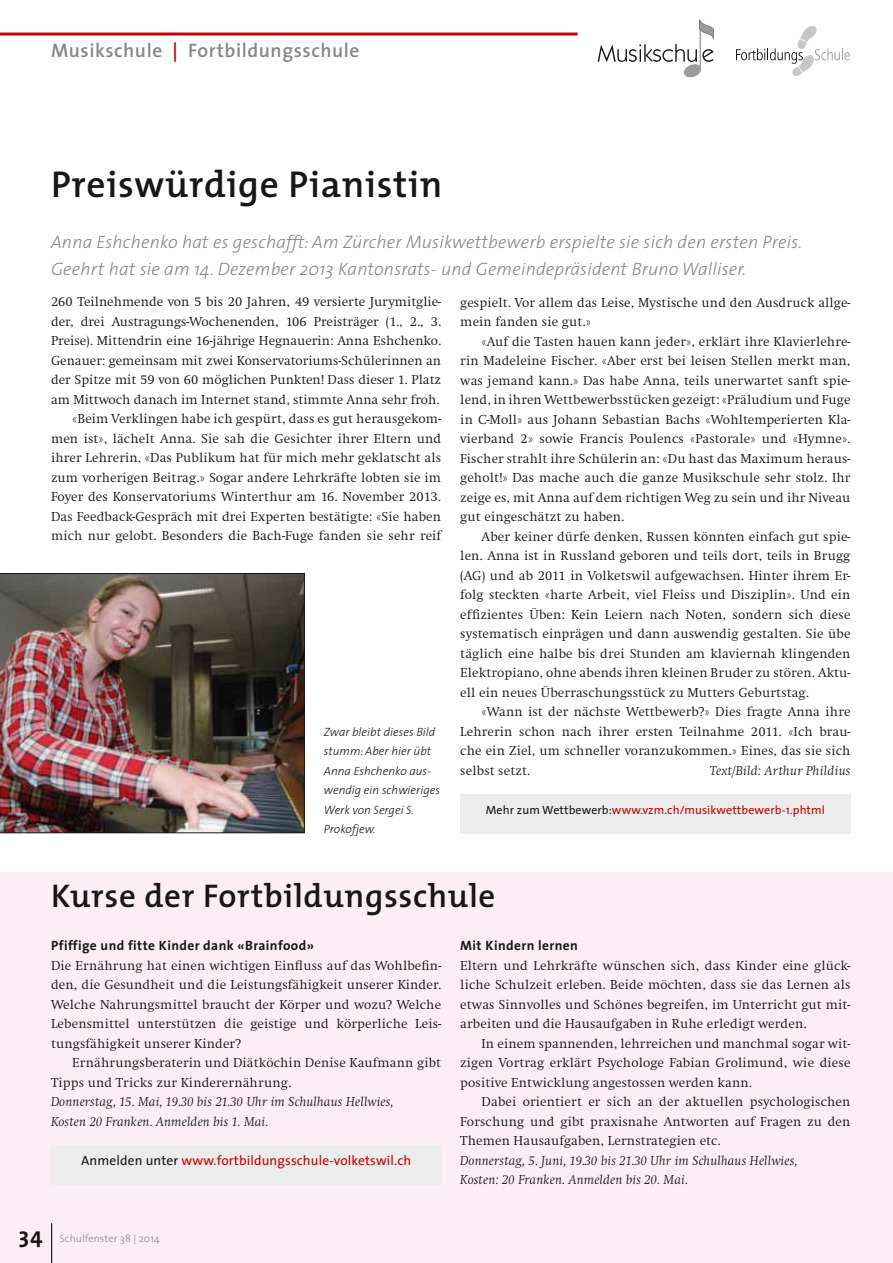
<style>
.page{position:relative;width:893px;height:1263px;background:#fff}
.page>*{position:absolute;margin:0;border:0;box-sizing:border-box;transform-origin:0 0}
.t1{font:600 37.5px "The Mix";letter-spacing:.02em;color:#181716}
.t2{font:600 33px "The Mix";letter-spacing:.02em;color:#181716}
.t3{font:600 19.5px "The Sans";letter-spacing:.03em;color:#868786}
.t4{font:italic 300 18px/27px "The Sans";letter-spacing:.01em;color:#868786}
.t5{font:300 13.5px/19.5px "Swift";letter-spacing:.01em;color:#181716;text-align:right}
.t6{font:italic 300 13.5px "Swift";letter-spacing:.01em;color:#181716}
.t7{font:700 13.5px "The Sans";letter-spacing:.03em;color:#181716}
.t8{font:13.5px "The Sans";letter-spacing:.01em;color:#c00304}
.t9{font:italic 300 12px/19.5px "The Sans";color:#181716}
.t10{font:12px "The Sans";letter-spacing:.01em;color:#c00304}
.t11{font:300 10.5px "The Sans";letter-spacing:.01em;color:#868786}
.s1{color:#c00304}
.s2{color:#181716}
.s3{font-weight:700;font-size:22.5px;color:#181716}
</style>
<div class="page">
<div style="left:0;top:872px;width:893px;height:391px;background:#fdeef6"></div>
<img style="left:0;top:573px;width:305px;height:260px">
<div style="left:51px;top:1145px;width:390px;height:39px;background:#ececec"></div>
<hr style="left:0;top:33px;width:578px;height:3px;background:#c00304">
<svg style="left:736px;top:26px;width:114px;height:50px"></svg>
<svg style="left:598px;top:20px;width:116px;height:57px"></svg>
<hr style="left:51px;top:1223px;width:1px;height:40px;background:#181716">
<div style="left:460px;top:794px;width:390px;height:39px;background:#ececec"></div>
<p class="t3" style="left:51px;top:34px;width:310px">Musikschule <span class="s1">|</span> Fortbildungsschule</p>
<p class="t1" style="left:51px;top:153px;width:393px">Preiswürdige Pianistin</p>
<p class="t4" style="left:51px;top:228px;width:753px">Anna Eshchenko hat es geschafft: Am Zürcher Musikwettbewerb erspielte sie sich den ersten Preis.<br>Geehrt hat sie am 14. Dezember 2013 Kantonsrats- und Gemeindepräsident Bruno Walliser.</p>
<p class="t5" style="left:460px;top:293px;width:392px">gespielt. Vor allem das Leise, Mystische und den Ausdruck allge-</p>
<p class="t5" style="left:460px;top:312px;width:132px">mein fanden sie gut.»</p>
<p class="t5" style="left:482px;top:332px;width:370px">«Auf die Tasten hauen kann jeder», erklärt ihre Klavierlehre-</p>
<p class="t5" style="left:460px;top:351px;width:392px">rin Madeleine Fischer. «Aber erst bei leisen Stellen merkt man,</p>
<p class="t5" style="left:460px;top:371px;width:392px">was jemand kann.» Das habe Anna, teils unerwartet sanft spie-</p>
<p class="t5" style="left:460px;top:390px;width:392px">lend, in ihren Wettbewerbsstücken gezeigt: «Präludium und Fuge</p>
<p class="t5" style="left:460px;top:410px;width:392px">in C-Moll» aus Johann Sebastian Bachs «Wohltemperierten Kla-</p>
<p class="t5" style="left:460px;top:429px;width:392px">vierband 2» sowie Francis Poulencs «Pastorale» und «Hymne».</p>
<p class="t5" style="left:460px;top:449px;width:392px">Fischer strahlt ihre Schülerin an: «Du hast das Maximum heraus-</p>
<p class="t5" style="left:460px;top:468px;width:392px">geholt!» Das mache auch die ganze Musikschule sehr stolz. Ihr</p>
<p class="t5" style="left:460px;top:488px;width:392px">zeige es, mit Anna auf dem richtigen Weg zu sein und ihr Niveau</p>
<p class="t5" style="left:460px;top:507px;width:166px">gut eingeschätzt zu haben.</p>
<p class="t5" style="left:482px;top:527px;width:370px">Aber keiner dürfe denken, Russen könnten einfach gut spie-</p>
<p class="t5" style="left:460px;top:546px;width:392px">len. Anna ist in Russland geboren und teils dort, teils in Brugg</p>
<p class="t5" style="left:460px;top:566px;width:392px">(AG) und ab 2011 in Volketswil aufgewachsen. Hinter ihrem Er-</p>
<p class="t5" style="left:460px;top:585px;width:392px">folg steckten «harte Arbeit, viel Fleiss und Disziplin». Und ein</p>
<p class="t5" style="left:460px;top:605px;width:392px">effizientes Üben: Kein Leiern nach Noten, sondern sich diese</p>
<p class="t5" style="left:460px;top:624px;width:392px">systematisch einprägen und dann auswendig gestalten. Sie übe</p>
<p class="t5" style="left:460px;top:644px;width:392px">täglich eine halbe bis drei Stunden am klaviernah klingenden</p>
<p class="t5" style="left:460px;top:663px;width:392px">Elektropiano, ohne abends ihren kleinen Bruder zu stören. Aktu-</p>
<p class="t5" style="left:460px;top:683px;width:350px">ell ein neues Überraschungsstück zu Mutters Geburtstag.</p>
<p class="t5" style="left:482px;top:702px;width:370px">«Wann ist der nächste Wettbewerb?» Dies fragte Anna ihre</p>
<p class="t5" style="left:460px;top:722px;width:392px">Lehrerin schon nach ihrer ersten Teilnahme 2011. «Ich brau-</p>
<p class="t5" style="left:460px;top:741px;width:392px">che ein Ziel, um schneller voranzukommen.» Eines, das sie sich</p>
<p class="t5" style="left:460px;top:761px;width:71px">selbst setzt.</p>
<p class="t6" style="left:710px;top:763px;width:142px">Text/Bild: Arthur Phildius</p>
<p class="t5" style="left:51px;top:293px;width:392px">260 Teilnehmende von 5 bis 20 Jahren, 49 versierte Jurymitglie&shy;der, drei Austragungs-Wochenenden, 106 Preisträger (1., 2., 3.<br>Preise). Mittendrin eine 16-jährige Hegnauerin: Anna Eshchenko.<br>Genauer: gemeinsam mit zwei Konservatoriums-Schülerinnen an der Spitze mit 59 von 60 möglichen Punkten! Dass dieser 1. Platz am Mittwoch danach im Internet stand, stimmte Anna sehr froh. «Beim Verklingen habe ich gespürt, dass es gut herausgekom&shy;men ist», lächelt Anna. Sie sah die Gesichter ihrer Eltern und ihrer Lehrerin. «Das Publikum hat für mich mehr geklatscht als zum vorherigen Beitrag.» Sogar andere Lehrkräfte lobten sie im Foyer des Konservatoriums Winterthur am 16. November 2013.<br>Das Feedback-Gespräch mit drei Experten bestätigte: «Sie haben mich nur gelobt. Besonders die Bach-Fuge fanden sie sehr reif</p>
<p class="t9" style="left:324px;top:721px;width:118px">Zwar bleibt dieses Bild stumm: Aber hier übt<br>Anna Eshchenko aus&shy;wendig ein schwieriges<br>Werk von Sergei S.<br>Prokofjew.</p>
<p class="t10" style="left:486px;top:800px;width:341px"><span class="s2">Mehr zum Wettbewerb:</span>www.vzm.ch/musikwettbewerb-1.phtml</p>
<p class="t2" style="left:51px;top:869px;width:446px">Kurse der Fortbildungsschule</p>
<p class="t7" style="left:51px;top:934px;width:264px">Pfiffige und fitte Kinder dank «Brainfood»</p>
<p class="t5" style="left:51px;top:956px;width:392px">Die Ernährung hat einen wichtigen Einfluss auf das Wohlbefin-</p>
<p class="t5" style="left:51px;top:975px;width:392px">den, die Gesundheit und die Leistungsfähigkeit unserer Kinder.</p>
<p class="t5" style="left:51px;top:995px;width:392px">Welche Nahrungsmittel braucht der Körper und wozu? Welche</p>
<p class="t5" style="left:51px;top:1014px;width:392px">Lebensmittel unterstützen die geistige und körperliche Leis-</p>
<p class="t5" style="left:51px;top:1034px;width:191px">tungsfähigkeit unserer Kinder?</p>
<p class="t5" style="left:72px;top:1053px;width:370px">Ernährungsberaterin und Diätköchin Denise Kaufmann gibt</p>
<p class="t5" style="left:51px;top:1073px;width:242px">Tipps und Tricks zur Kinderernährung.</p>
<p class="t6" style="left:51px;top:1094px;width:344px">Donnerstag, 15. Mai, 19.30 bis 21.30 Uhr im Schulhaus Hellwies,</p>
<p class="t6" style="left:51px;top:1114px;width:219px">Kosten 20 Franken. Anmelden bis 1. Mai.</p>
<p class="t7" style="left:460px;top:934px;width:119px">Mit Kindern lernen</p>
<p class="t5" style="left:460px;top:956px;width:392px">Eltern und Lehrkräfte wünschen sich, dass Kinder eine glück-</p>
<p class="t5" style="left:460px;top:975px;width:392px">liche Schulzeit erleben. Beide möchten, dass sie das Lernen als</p>
<p class="t5" style="left:460px;top:995px;width:392px">etwas Sinnvolles und Schönes begreifen, im Unterricht gut mit-</p>
<p class="t5" style="left:460px;top:1014px;width:348px">arbeiten und die Hausaufgaben in Ruhe erledigt werden.</p>
<p class="t5" style="left:482px;top:1034px;width:370px">In einem spannenden, lehrreichen und manchmal sogar wit-</p>
<p class="t5" style="left:460px;top:1053px;width:392px">zigen Vortrag erklärt Psychologe Fabian Grolimund, wie diese</p>
<p class="t5" style="left:460px;top:1073px;width:293px">positive Entwicklung angestossen werden kann.</p>
<p class="t5" style="left:482px;top:1092px;width:370px">Dabei orientiert er sich an der aktuellen psychologischen</p>
<p class="t5" style="left:460px;top:1112px;width:392px">Forschung und gibt praxisnahe Antworten auf Fragen zu den</p>
<p class="t5" style="left:460px;top:1131px;width:262px">Themen Hausaufgaben, Lernstrategien etc.</p>
<p class="t6" style="left:460px;top:1153px;width:338px">Donnerstag, 5. Juni, 19.30 bis 21.30 Uhr im Schulhaus Hellwies,</p>
<p class="t6" style="left:460px;top:1172px;width:229px">Kosten: 20 Franken. Anmelden bis 20. Mai.</p>
<p class="t8" style="left:81px;top:1149px;width:332px"><span class="s2">Anmelden unter</span> www.fortbildungsschule-volketswil.ch</p>
<p class="t11" style="left:19px;top:1230px;width:142px"><span class="s3">34</span> Schulfenster 38 | 2014</p>
</div>
